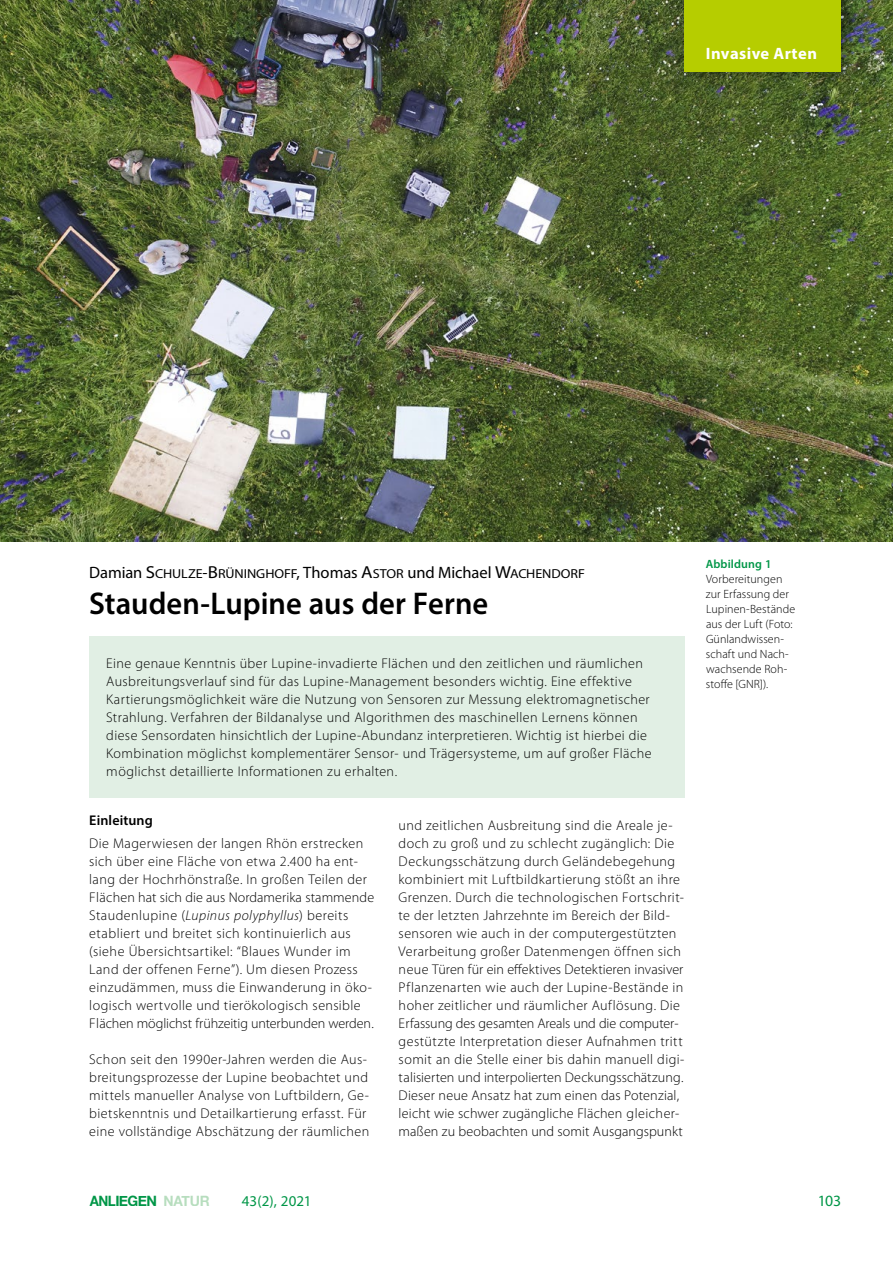
<style>
.page{position:relative;width:893px;height:1263px;background:#fff}
.page>*{position:absolute;margin:0;border:0;box-sizing:border-box;transform-origin:0 0}
.H__Haupttitel{font:600 31.5px "Myriad Pro";color:#000}
.t1{font:700 16.5px "Myriad Pro";letter-spacing:.025em;color:#fff}
.t2{font:15.75px "Myriad Pro";color:#009647}
.t3{font:15px "Myriad Pro";color:#009647}
.t4{font:700 14.25px "Helvetica Neue";letter-spacing:-.035em;color:#009647;scale:.94 1}
.P__Fließtext_2Sp{font:300 14.1px/18px "Myriad Pro";letter-spacing:.025em;color:#000}
.H1__Headline_Fliess{font:600 14.1px "Myriad Pro";letter-spacing:.01em;color:#000}
.Autor{font:13.05px "Myriad Pro";letter-spacing:-.005em;color:#000;scale:1.08 1}
.Bildlegende_linksbün{font:300 12px/15px "Myriad Pro";letter-spacing:.005em;color:#000}
.Bildlegende_Headline{font:600 12px "Myriad Pro";letter-spacing:.01em;color:#009647}
.s1{font-size:16.5px}
.s2{font-size:17.4px}
.s3{font-style:italic}
.s4{color:rgb(111 188 125/.5)}
</style>
<div class="page">
<img style="left:0;top:0;width:893px;height:542px">
<div style="left:89px;top:637px;width:596px;height:161px;background:#e1efe4"></div>
<div style="left:674px;top:0;width:184px;height:88px;background:#000;opacity:.4"></div>
<div style="left:685px;top:0;width:156px;height:71px;background:#b6cd00"></div>
<p class="t1" style="left:706px;top:43px;width:113px">Invasive Arten</p>
<p class="Autor" style="left:89px;top:565px;width:460px"><span class="s1">Damian</span> <span class="s2">S</span>CHULZE<span class="s1">-</span><span class="s2">B</span>RÜNINGHOFF<span class="s1">, Thomas</span> <span class="s2">A</span>STOR <span class="s1">und Michael</span> <span class="s2">W</span>ACHENDORF</p>
<p class="H__Haupttitel" style="left:89px;top:583px;width:401px">Stauden-Lupine aus der Ferne</p>
<p class="P__Fließtext_2Sp" style="left:106px;top:654px;width:547px">Eine genaue Kenntnis über Lupine-invadierte Flächen und den zeitlichen und räumlichen Ausbreitungsverlauf sind für das Lupine-Management besonders wichtig. Eine effektive Kartierungsmöglichkeit wäre die Nutzung von Sensoren zur Messung elektromagnetischer Strahlung. Verfahren der Bildanalyse und Algorithmen des maschinellen Lernens können diese Sensordaten hinsichtlich der Lupine-Abundanz interpretieren. Wichtig ist hierbei die Kombination möglichst komplementärer Sensor- und Trägersysteme, um auf großer Fläche möglichst detaillierte Informationen zu erhalten.</p>
<h1 class="H1__Headline_Fliess" style="left:89px;top:811px;width:65px">Einleitung</h1>
<p class="P__Fließtext_2Sp" style="left:89px;top:834px;width:287px">Die Magerwiesen der langen Rhön erstrecken sich über eine Fläche von etwa 2.400 ha ent&shy;lang der Hochrhönstraße. In großen Teilen der Flächen hat sich die aus Nordamerika stammende Staudenlupine (<span class="s3">Lupinus polyphyllus</span>) bereits etabliert und breitet sich kontinuierlich aus (siehe Übersichtsartikel: “Blaues Wunder im Land der offenen Ferne”). Um diesen Prozess einzudämmen, muss die Einwanderung in öko&shy;logisch wertvolle und tierökologisch sensible Flächen möglichst frühzeitig unterbunden werden.</p>
<p class="P__Fließtext_2Sp" style="left:89px;top:1050px;width:282px">Schon seit den 1990er-Jahren werden die Aus&shy;breitungsprozesse der Lupine beobachtet und mittels manueller Analyse von Luftbildern, Ge&shy;bietskenntnis und Detailkartierung erfasst. Für eine vollständige Abschätzung der räumlichen</p>
<p class="P__Fließtext_2Sp" style="left:399px;top:816px;width:287px">und zeitlichen Ausbreitung sind die Areale je&shy;doch zu groß und zu schlecht zugänglich: Die Deckungsschätzung durch Geländebegehung kombiniert mit Luftbildkartierung stößt an ihre Grenzen. Durch die technologischen Fortschrit&shy;te der letzten Jahrzehnte im Bereich der Bild&shy;sensoren wie auch in der computergestützten Verarbeitung großer Datenmengen öffnen sich neue Türen für ein effektives Detektieren invasiver Pflanzenarten wie auch der Lupine-Bestände in hoher zeitlicher und räumlicher Auflösung. Die Erfassung des gesamten Areals und die computer&shy;gestützte Interpretation dieser Aufnahmen tritt somit an die Stelle einer bis dahin manuell digi&shy;talisierten und interpolierten Deckungsschätzung.<br>Dieser neue Ansatz hat zum einen das Potenzial, leicht wie schwer zugängliche Flächen gleicher&shy;maßen zu beobachten und somit Ausgangspunkt</p>
<p class="Bildlegende_Headline" style="left:706px;top:556px;width:67px">Abbildung 1</p>
<p class="Bildlegende_linksbün" style="left:706px;top:571px;width:91px">Vorbereitungen zur Erfassung der<br>Lupinen-Bestände aus der Luft (Foto:<br>Günlandwissen&shy;schaft und Nach&shy;wachsende Roh&shy;stoffe [GNR]).</p>
<p class="t4" style="left:90px;top:1189px;width:129px">ANLIEGEN <span class="s4">NATUR</span></p>
<p class="t3" style="left:242px;top:1191px;width:71px">43(2), 2021</p>
<p class="t2" style="left:818px;top:1191px;width:25px">103</p>
</div>
